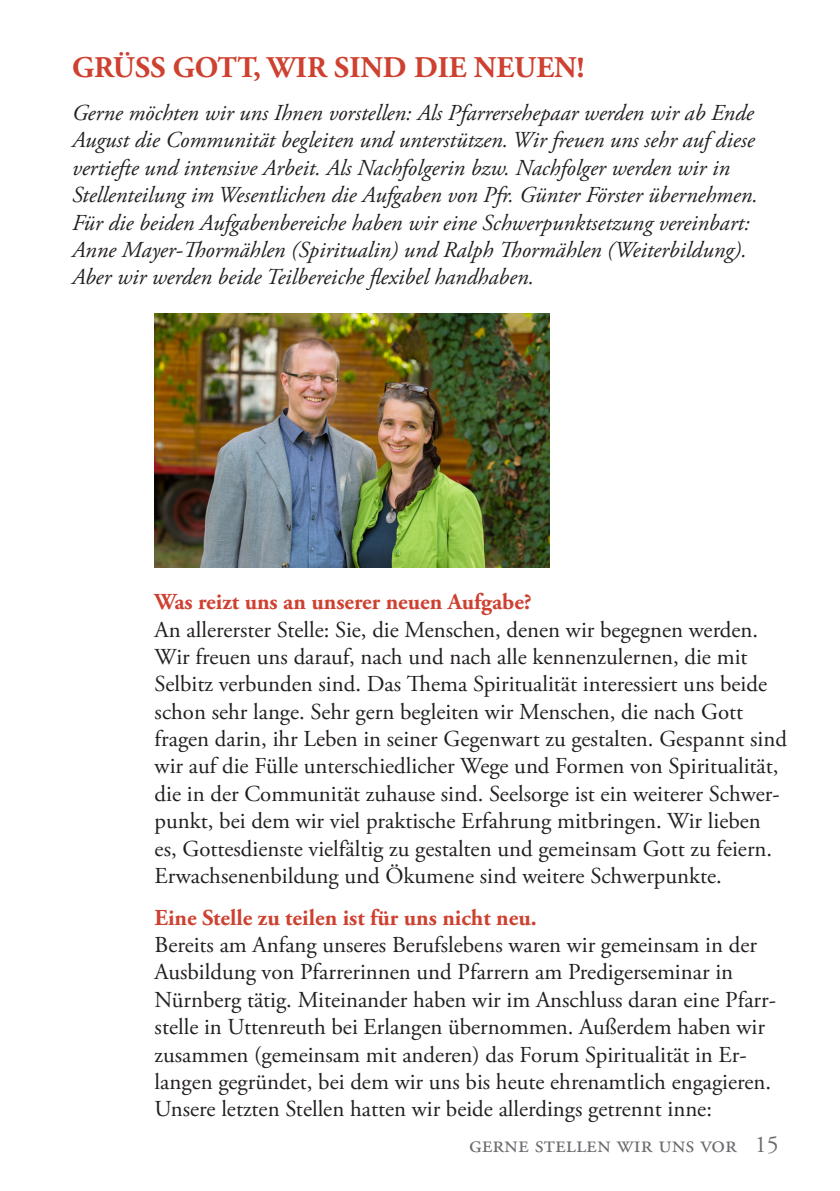
<style>
.page{position:relative;width:840px;height:1191px;background:#fff}
.page>*{position:absolute;margin:0;border:0;box-sizing:border-box;transform-origin:0 0}
.t1{font:700 30px "Adobe Garamond Pro";color:#ce4030}
.t2{font:24px "Adobe Garamond Pro";color:#6c6d70}
.t3{font:22.8px/27.4px "Adobe Garamond Pro";color:#231f20}
.t4{font:italic 22.8px/27.4px "Adobe Garamond Pro";color:#231f20;text-align:justify}
.t5{font:700 22.8px "Adobe Garamond Pro";color:#ce4030}
</style>
<div class="page">
<img style="left:154px;top:314px;width:395px;height:253px">
<p class="t1" style="left:72px;top:50px;width:513px">GRÜSS GOTT, WIR SIND DIE NEUEN!</p>
<p class="t4" style="left:72px;top:100px;width:683px">Gerne möchten wir uns Ihnen vorstellen: Als Pfarrersehepaar werden wir ab Ende August die Communität begleiten und unterstützen. Wir freuen uns sehr auf diese vertiefte und intensive Arbeit. Als Nachfolgerin bzw. Nachfolger werden wir in</p>
<p class="t4" style="left:72px;top:182px;width:687px;text-align:left">Stellenteilung im Wesentlichen die Aufgaben von Pfr. Günter Förster übernehmen.<br>Für die beiden Aufgabenbereiche haben wir eine Schwerpunktsetzung vereinbart:<br>Anne Mayer-Thormählen (Spiritualin) und Ralph Thormählen (Weiterbildung).</p>
<p class="t4" style="left:72px;top:264px;width:463px">Aber wir werden beide Teilbereiche flexibel handhaben.</p>
<p class="t5" style="left:154px;top:588px;width:378px">Was reizt uns an unserer neuen Aufgabe?</p>
<p class="t3" style="left:154px;top:616px;width:613px">An allererster Stelle: Sie, die Menschen, denen wir begegnen werden.<br>Wir freuen uns darauf, nach und nach alle kennenzulernen, die mit Selbitz verbunden sind. Das Thema Spiritualität interessiert uns beide schon sehr lange. Sehr gern begleiten wir Menschen, die nach Gott</p>
<p class="t3" style="left:154px;top:726px;width:633px">fragen darin, ihr Leben in seiner Gegenwart zu gestalten. Gespannt sind wir auf die Fülle unterschiedlicher Wege und Formen von Spiritualität, die in der Communität zuhause sind. Seelsorge ist ein weiterer Schwer&shy;punkt, bei dem wir viel praktische Erfahrung mitbringen. Wir lieben es, Gottesdienste vielfältig zu gestalten und gemeinsam Gott zu feiern.<br>Erwachsenenbildung und Ökumene sind weitere Schwerpunkte.</p>
<p class="t5" style="left:154px;top:904px;width:383px">Eine Stelle zu teilen ist für uns nicht neu.</p>
<p class="t3" style="left:154px;top:932px;width:622px">Bereits am Anfang unseres Berufslebens waren wir gemeinsam in der Ausbildung von Pfarrerinnen und Pfarrern am Predigerseminar in Nürnberg tätig. Miteinander haben wir im Anschluss daran eine Pfarr&shy;stelle in Uttenreuth bei Erlangen übernommen. Außerdem haben wir zusammen (gemeinsam mit anderen) das Forum Spiritualität in Er&shy;langen gegründet, bei dem wir uns bis heute ehrenamtlich engagieren.<br>Unsere letzten Stellen hatten wir beide allerdings getrennt inne:</p>
<p class="t2" style="left:469px;top:1129px;width:311px">GErne Stellen wir uns vor 15</p>
</div>
